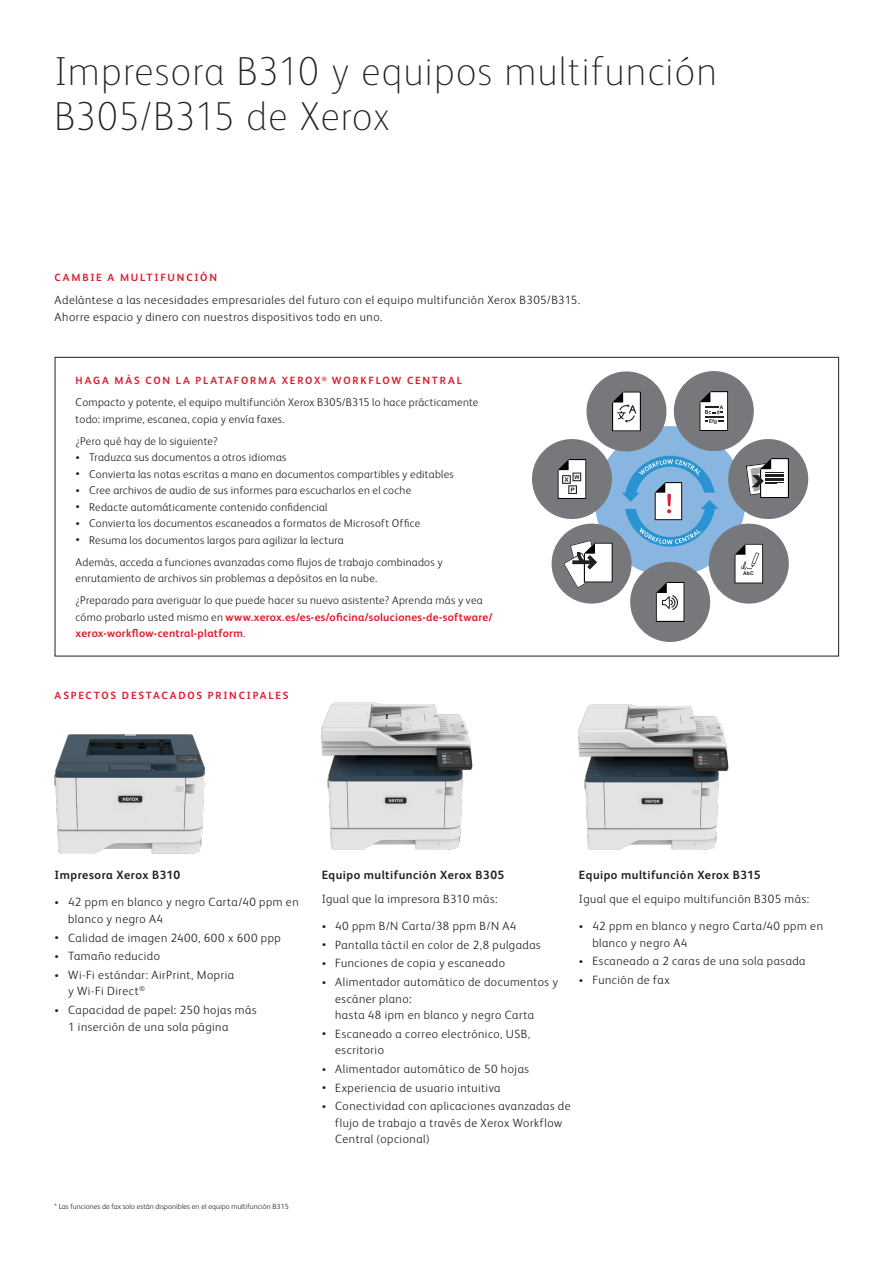
<style>
.page{position:relative;width:893px;height:1263px;background:#fff}
.page>*{position:absolute;margin:0;border:0;box-sizing:border-box;transform-origin:0 0}
.Header_Inside_Spread{font:100 40.5px/45px "Xerox Sans";letter-spacing:.025em;color:#231f20}
.Body_Text{font:300 12px/16.5px "Xerox Sans";letter-spacing:.045em;color:#231f20}
.Body_Text-2{font:700 12px "Xerox Sans";letter-spacing:.04em;color:#231f20}
.Body_Text_7_10{font:300 11.25px/16.5px "Xerox Sans";letter-spacing:.025em;color:#231f20}
.Body_Subhead{font:700 10.5px "Xerox Sans";letter-spacing:.17em;color:#db1e30}
.Legal{font:300 7.5px "Xerox Sans";letter-spacing:.01em;color:#231f20}
.t1{font:700 5.1px "Arial";color:#231f20}
.s1{font-size:9px}
.s2{font-weight:700;color:#db1e30}
</style>
<div class="page">
<img style="left:55px;top:734px;width:149px;height:120px">
<img style="left:322px;top:702px;width:151px;height:148px">
<img style="left:579px;top:704px;width:150px;height:146px">
<div style="left:586px;top:371px;width:80px;height:80px;background:#76787b;border-radius:50%"></div>
<div style="left:674px;top:371px;width:80px;height:80px;background:#76787b;border-radius:50%"></div>
<div style="left:532px;top:439px;width:80px;height:80px;background:#76787b;border-radius:50%"></div>
<div style="left:630px;top:562px;width:80px;height:80px;background:#76787b;border-radius:50%"></div>
<svg style="left:548px;top:391px;width:261px;height:231px"></svg>
<p class="Header_Inside_Spread" style="left:54px;top:47px;width:664px">Impresora B310 y equipos multifunción<br>B305/B315 de Xerox</p>
<p class="Body_Subhead" style="left:55px;top:270px;width:164px">CAMBIE A MULTIFUNCIÓN</p>
<p class="Body_Text" style="left:55px;top:291px;width:527px">Adelántese a las necesidades empresariales del futuro con el equipo multifunción Xerox B305/B315.<br>Ahorre espacio y dinero con nuestros dispositivos todo en uno.</p>
<p class="Body_Subhead" style="left:76px;top:374px;width:388px">HAGA MÁS CON LA PLATAFORMA XEROX<sup>®</sup> WORKFLOW CENTRAL</p>
<p class="Body_Text_7_10" style="left:76px;top:394px;width:404px">Compacto y potente, el equipo multifunción Xerox B305/B315 lo hace prácticamente todo: imprime, escanea, copia y envía faxes.</p>
<p class="Body_Text_7_10" style="left:76px;top:432px;width:143px">¿Pero qué hay de lo siguiente?</p>
<p class="Body_Text_7_10" style="left:76px;top:449px;width:212px"><span class="s1">•</span> Traduzca sus documentos a otros idiomas</p>
<p class="Body_Text_7_10" style="left:76px;top:465px;width:380px"><span class="s1">•</span> Convierta las notas escritas a mano en documentos compartibles y editables</p>
<p class="Body_Text_7_10" style="left:76px;top:482px;width:337px"><span class="s1">•</span> Cree archivos de audio de sus informes para escucharlos en el coche</p>
<p class="Body_Text_7_10" style="left:76px;top:498px;width:253px"><span class="s1">•</span> Redacte automáticamente contenido confidencial</p>
<p class="Body_Text_7_10" style="left:76px;top:515px;width:346px"><span class="s1">•</span> Convierta los documentos escaneados a formatos de Microsoft Office</p>
<p class="Body_Text_7_10" style="left:76px;top:531px;width:270px"><span class="s1">•</span> Resuma los documentos largos para agilizar la lectura</p>
<p class="Body_Text_7_10" style="left:76px;top:553px;width:368px">Además, acceda a funciones avanzadas como flujos de trabajo combinados y enrutamiento de archivos sin problemas a depósitos en la nube.</p>
<p class="Body_Text_7_10" style="left:76px;top:591px;width:418px">¿Preparado para averiguar lo que puede hacer su nuevo asistente? Aprenda más y vea cómo probarlo usted mismo en <span class="s2">www.xerox.es/es-es/oficina/soluciones-de-software/ xerox-workflow-central-platform</span>.</p>
<p class="Body_Subhead" style="left:55px;top:688px;width:235px">ASPECTOS DESTACADOS PRINCIPALES</p>
<p class="t1" style="left:743px;top:570px;width:12px">AbC</p>
<p class="Body_Text-2" style="left:55px;top:867px;width:127px">Impresora Xerox B310</p>
<p class="Body_Text" style="left:68px;top:893px;width:232px;text-indent:-14px"><span class="s1">•</span> 42 ppm en blanco y negro Carta/40 ppm en blanco y negro A4</p>
<p class="Body_Text" style="left:55px;top:929px;width:228px"><span class="s1">•</span> Calidad de imagen 2400, 600 x 600 ppp</p>
<p class="Body_Text" style="left:55px;top:947px;width:107px"><span class="s1">•</span> Tamaño reducido</p>
<p class="Body_Text" style="left:68px;top:966px;width:167px;text-indent:-14px"><span class="s1">•</span> Wi-Fi estándar: AirPrint, Mopria y Wi-Fi Direct<sup>®</sup></p>
<p class="Body_Text" style="left:68px;top:1001px;width:190px;text-indent:-14px"><span class="s1">•</span> Capacidad de papel: 250 hojas más<br>1 inserción de una sola página</p>
<p class="Legal" style="left:55px;top:1201px;width:236px">* Las funciones de fax solo están disponibles en el equipo multifunción B315</p>
<p class="Body_Text-2" style="left:322px;top:867px;width:184px">Equipo multifunción Xerox B305</p>
<p class="Body_Text" style="left:322px;top:890px;width:177px">Igual que la impresora B310 más:</p>
<p class="Body_Text" style="left:322px;top:917px;width:196px"><span class="s1">•</span> 40 ppm B/N Carta/38 ppm B/N A4</p>
<p class="Body_Text" style="left:322px;top:936px;width:221px"><span class="s1">•</span> Pantalla táctil en color de 2,8 pulgadas</p>
<p class="Body_Text" style="left:322px;top:954px;width:185px"><span class="s1">•</span> Funciones de copia y escaneado</p>
<p class="Body_Text" style="left:335px;top:973px;width:224px;text-indent:-14px"><span class="s1">•</span> Alimentador automático de documentos y escáner plano:<br>hasta 48 ipm en blanco y negro Carta</p>
<p class="Body_Text" style="left:335px;top:1025px;width:197px;text-indent:-14px"><span class="s1">•</span> Escaneado a correo electrónico, USB, escritorio</p>
<p class="Body_Text" style="left:322px;top:1060px;width:209px"><span class="s1">•</span> Alimentador automático de 50 hojas</p>
<p class="Body_Text" style="left:322px;top:1079px;width:180px"><span class="s1">•</span> Experiencia de usuario intuitiva</p>
<p class="Body_Text" style="left:335px;top:1097px;width:237px;text-indent:-14px"><span class="s1">•</span> Conectividad con aplicaciones avanzadas de flujo de trabajo a través de Xerox Workflow<br>Central (opcional)</p>
<p class="Body_Text-2" style="left:579px;top:867px;width:183px">Equipo multifunción Xerox B315</p>
<p class="Body_Text" style="left:579px;top:890px;width:232px">Igual que el equipo multifunción B305 más:</p>
<p class="Body_Text" style="left:592px;top:917px;width:232px;text-indent:-14px"><span class="s1">•</span> 42 ppm en blanco y negro Carta/40 ppm en blanco y negro A4</p>
<p class="Body_Text" style="left:579px;top:952px;width:228px"><span class="s1">•</span> Escaneado a 2 caras de una sola pasada</p>
<p class="Body_Text" style="left:579px;top:971px;width:92px"><span class="s1">•</span> Función de fax</p>
</div>
